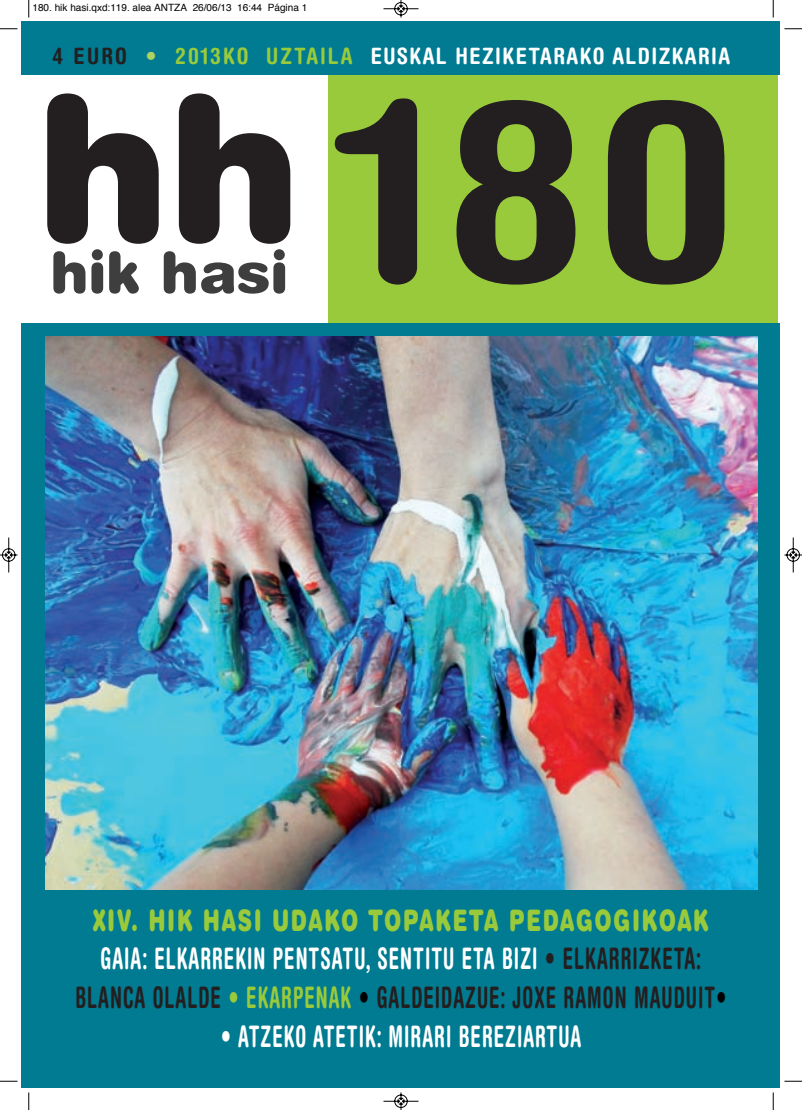
<style>
.page{position:relative;width:802px;height:1110px;background:#fff}
.page>*{position:absolute;margin:0;border:0;box-sizing:border-box;transform-origin:0 0}
.t1{font:700 condensed 251.88px "Helvetica Rounded";color:#231f20;scale:1.15 1}
.t2{font:900 201.5px "Helvetica Rounded";color:#231f20}
.t3{font:900 56.88px "Helvetica Rounded";color:#3e3e3f}
.t4{font:700 condensed 29.75px/38.8px "Helvetica Rounded";letter-spacing:.05em;color:#231f20;text-align:center;scale:.7 1}
.t5{font:700 condensed 29.75px "Helvetica Rounded";letter-spacing:.05em;color:#fff;scale:.7 1}
.t6{font:700 condensed 22.62px "Helvetica Rounded";letter-spacing:.06em;color:#fff}
.t7{font:10px "Helvetica";color:#000}
.s1{color:#231f20}
.s2{color:#add262}
.s3{color:#99ca3b}
.s4{font-weight:900;font-stretch:normal;color:#99ca3b}
.s5{color:#fff}
.s6{color:#000}
</style>
<div class="page">
<div style="left:22px;top:323px;width:758px;height:764px;background:#007b91"></div>
<div style="left:328px;top:74px;width:449px;height:249px;background:#99ca3b"></div>
<div style="left:22px;top:22px;width:758px;height:53px;background:#007b91"></div>
<img style="left:45px;top:336px;width:712px;height:554px">
<svg style="left:28px;top:0;width:2px;height:18px"></svg>
<svg style="left:0;top:28px;width:18px;height:2px"></svg>
<svg style="left:773px;top:0;width:1px;height:18px"></svg>
<svg style="left:784px;top:28px;width:18px;height:2px"></svg>
<svg style="left:28px;top:1092px;width:2px;height:18px"></svg>
<svg style="left:0;top:1081px;width:18px;height:1px"></svg>
<svg style="left:773px;top:1092px;width:1px;height:18px"></svg>
<svg style="left:784px;top:1081px;width:18px;height:1px"></svg>
<svg style="left:383px;top:0;width:36px;height:18px"></svg>
<svg style="left:383px;top:1092px;width:36px;height:18px"></svg>
<svg style="left:0;top:537px;width:18px;height:36px"></svg>
<svg style="left:784px;top:537px;width:18px;height:36px"></svg>
<p class="t7" style="left:32px;top:4px;width:276px">180. hik hasi.qxd:119. alea ANTZA 26/06/13 16:44 Página 1</p>
<p class="t6" style="left:52px;top:48px;width:679px"><span class="s1">4 EURO</span> <span class="s2">•</span> <span class="s3">2013KO UZTAILA</span> EUSKAL HEZIKETARAKO ALDIZKARIA</p>
<h2 class="t2" style="left:37px;top:96px;width:265px">hh</h2>
<h3 class="t3" style="left:50px;top:252px;width:239px">hik hasi</h3>
<h1 class="t1" style="left:339px;top:100px;width:347px">180</h1>
<p class="t4" style="left:75px;top:904px;width:931px"><span class="s4">XIV. HIK HASI UDAKO TOPAKETA PEDAGOGIKOAK<br></span><span class="s5">GAIA: ELKARREKIN PENTSATU, SENTITU ETA BIZI</span> • ELKARRIZKETA:<br>BLANCA OLALDE <span class="s3">• EKARPENAK</span> <span class="s6">•</span> GALDEIDAZUE: JOXE RAMON MAUDUIT<span class="s6">•</span></p>
<p class="t5" style="left:221px;top:1025px;width:516px">• ATZEKO ATETIK: MIRARI BEREZIARTUA</p>
</div>
